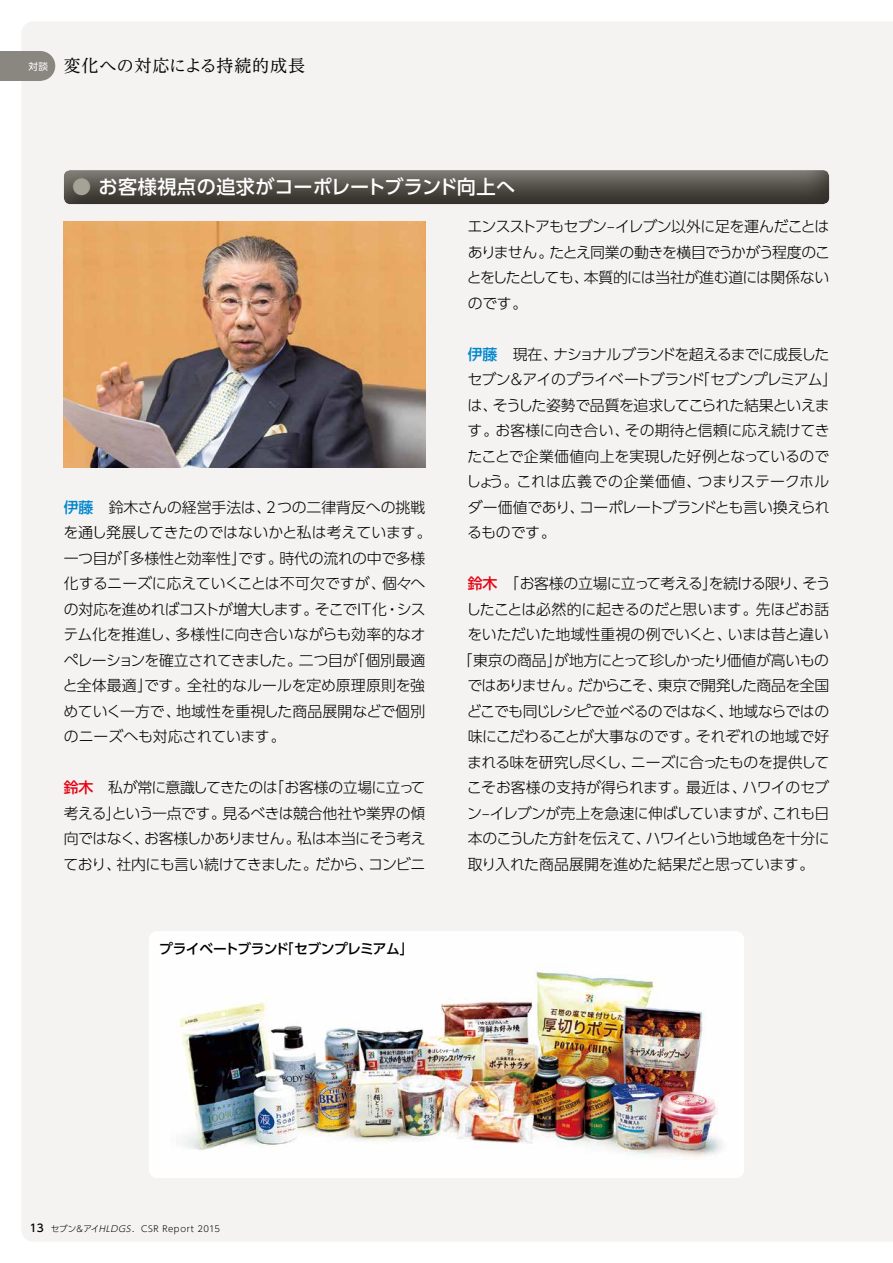
<style>
.page{position:relative;width:893px;height:1263px;background:#fff}
.page>*{position:absolute;margin:0;border:0;box-sizing:border-box;transform-origin:0 0}
.t1{font:500 19.2px "UD Shin Go Pr 6";letter-spacing:.005em;color:#fff}
.t2{font:16.95px "UD Reimin Pr 6";letter-spacing:.045em;color:#000}
.t3{font:300 14.85px/25.5px "UD Shin Go Pr 6";letter-spacing:-.025em;color:#000}
.t4{font:300 14.85px "UD Shin Go Pr 6";letter-spacing:-.045em;color:#000}
.t5{font:300 14.85px "UD Shin Go Pr 6";letter-spacing:-.05em;color:#000}
.t6{font:500 13.8px "UD Shin Go Pr 6";letter-spacing:-.05em;color:#000}
.t7{font:300 8.55px "UD Shin Go Pr 6";letter-spacing:.055em;color:#000}
.s1{color:#a6a295}
.s2{font-weight:500;color:#0086cd}
.s3{font-weight:500;color:#e60012}
.s4{font-weight:500;font-size:10.65px}
.s5{font-style:italic}
</style>
<div class="page">
<div style="left:21px;top:21px;width:872px;height:1221px;background:#f4f3f1"></div>
<div style="left:0;top:51px;width:40px;height:30px;background:#898780"></div>
<div style="left:62px;top:167px;width:768px;height:38px;background:#000;opacity:.5"></div>
<div style="left:26px;top:51px;width:29px;height:30px;background:#898780;border-radius:50%"></div>
<img style="left:64px;top:221px;width:361px;height:247px">
<img style="left:153px;top:931px;width:587px;height:247px">
<p class="t2" style="left:28px;top:52px;width:278px"><sup>対談</sup> 変化への対応による持続的成長</p>
<p class="t1" style="left:72px;top:171px;width:444px"><span class="s1">●</span> お客様視点の追求がコーポレートブランド向上へ</p>
<p class="t3" style="left:63px;top:494px;width:370px"><span class="s2">伊藤</span>　鈴木さんの経営手法は、2つの二律背反への挑戦を通し発展してきたのではないかと私は考えています。一つ目が「多様性と効率性」です。時代の流れの中で多様化するニーズに応えていくことは不可欠ですが、個々への対応を進めればコストが増大します。そこでIT化・システム化を推進し、多様性に向き合いながらも効率的なオペレーションを確立されてきました。二つ目が「個別最適と全体最適」です。全社的なルールを定め原理原則を強めていく一方で、地域性を重視した商品展開などで個別のニーズへも対応されています。</p>
<p class="t3" style="left:64px;top:774px;width:364px;text-align:justify"><span class="s3">鈴木</span>　私が常に意識してきたのは「お客様の立場に立って考える」という一点です。見るべきは競合他社や業界の傾向ではなく、お客様しかありません。私は本当にそう考えており、社内にも言い続けてきました。だから、コンビニ</p>
<p class="t6" style="left:159px;top:938px;width:256px">プライベートブランド「セブンプレミアム」</p>
<p class="t3" style="left:467px;top:213px;width:365px;text-align:justify">エンスストアもセブン–イレブン以外に足を運んだことはありません。たとえ同業の動きを横目でうかがう程度のことをしたとしても、本質的には当社が進む道には関係ないのです。</p>
<p class="t3" style="left:466px;top:341px;width:373px"><span class="s2">伊藤</span>　現在、ナショナルブランドを超えるまでに成長したセブン&amp;アイのプライベートブランド「セブンプレミアム」は、そうした姿勢で品質を追求してこられた結果といえます。お客様に向き合い、その期待と信頼に応え続けてきたことで企業価値向上を実現した好例となっているのでしょう。これは広義での企業価値、つまりステークホルダー価値であり、コーポレートブランドとも言い換えられるものです。</p>
<p class="t5" style="left:468px;top:572px;width:364px"><span class="s3">鈴木</span>　「お客様の立場に立って考える」を続ける限り、そう</p>
<p class="t3" style="left:466px;top:596px;width:365px">したことは必然的に起きるのだと思います。先ほどお話</p>
<p class="t3" style="left:467px;top:621px;width:363px">をいただいた地域性重視の例でいくと、いまは昔と違い</p>
<p class="t3" style="left:457px;top:647px;width:373px">「東京の商品」が地方にとって珍しかったり価値が高いもの</p>
<p class="t4" style="left:467px;top:674px;width:363px">ではありません。だからこそ、東京で開発した商品を全国</p>
<p class="t3" style="left:467px;top:698px;width:364px">どこでも同じレシピで並べるのではなく、地域ならではの</p>
<p class="t3" style="left:468px;top:723px;width:363px">味にこだわることが大事なのです。それぞれの地域で好</p>
<p class="t3" style="left:467px;top:749px;width:364px">まれる味を研究し尽くし、ニーズに合ったものを提供して</p>
<p class="t3" style="left:467px;top:774px;width:364px">こそお客様の支持が得られます。最近は、ハワイのセブ</p>
<p class="t3" style="left:467px;top:800px;width:364px">ン–イレブンが売上を急速に伸ばしていますが、これも日</p>
<p class="t4" style="left:468px;top:827px;width:363px">本のこうした方針を伝えて、ハワイという地域色を十分に</p>
<p class="t3" style="left:468px;top:851px;width:348px">取り入れた商品展開を進めた結果だと思っています。</p>
<p class="t7" style="left:30px;top:1222px;width:192px"><span class="s4">13</span> セブン&amp;アイ<span class="s5">HLDGS</span>. CSR Report 2015</p>
</div>
